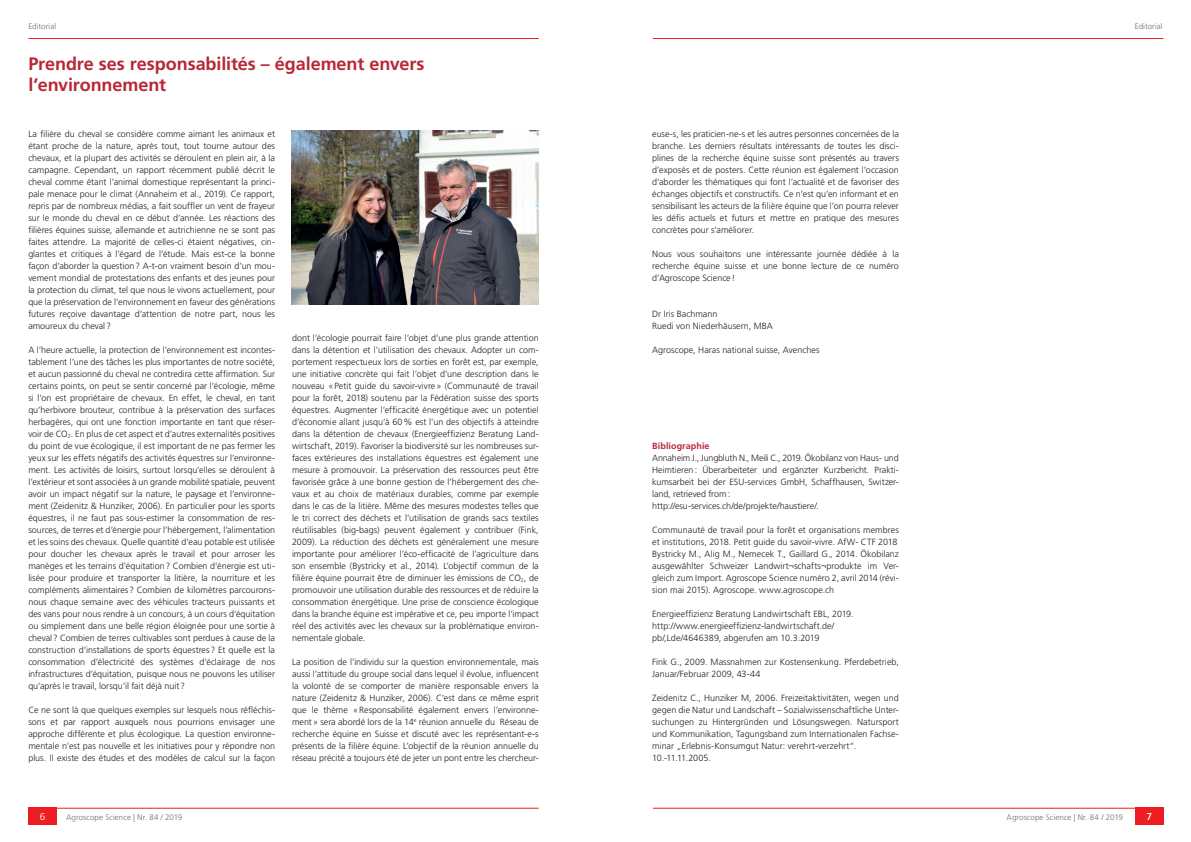
<style>
.page{position:relative;width:1191px;height:842px;background:#fff}
.page>*{position:absolute;margin:0;border:0;box-sizing:border-box;transform-origin:0 0}
.t1{font:700 18px/21px "Frutiger LT";letter-spacing:-.005em;color:#b72837}
.t2{font:300 10px "Frutiger LT";color:#fff}
.t3{font:300 9px/12px "Frutiger LT";color:#231f20;text-align:justify}
.t4{font:700 9px "Frutiger LT";letter-spacing:.01em;color:#b72837}
.t5{font:300 8px "Frutiger LT";letter-spacing:.005em;color:#6c6d70}
</style>
<div class="page">
<hr style="left:28px;top:808px;width:511px;height:1px;background:#ee1d23">
<div style="left:28px;top:808px;width:29px;height:17px;background:#ee1d23"></div>
<hr style="left:653px;top:808px;width:510px;height:1px;background:#ee1d23">
<div style="left:1135px;top:808px;width:28px;height:17px;background:#ee1d23"></div>
<hr style="left:28px;top:38px;width:511px;height:1px;background:#ee1d23">
<hr style="left:653px;top:38px;width:510px;height:1px;background:#ee1d23">
<img style="left:292px;top:130px;width:247px;height:175px">
<p class="t5" style="left:28px;top:22px;width:29px">Editorial</p>
<p class="t5" style="left:1134px;top:22px;width:29px">Editorial</p>
<h1 class="t1" style="left:28px;top:54px;width:398px">Prendre ses responsabilités – également envers l’environnement</h1>
<p class="t3" style="left:28px;top:128px;width:248px">La filière du cheval se considère comme aimant les animaux et étant proche de la nature, après tout, tout tourne autour des chevaux, et la plupart des activités se déroulent en plein air, à la campagne. Cependant, un rapport récemment publié décrit le cheval comme étant l’animal domestique représentant la princi&shy;pale menace pour le climat (Annaheim et al., 2019). Ce rapport, repris par de nombreux médias, a fait souffler un vent de frayeur sur le monde du cheval en ce début d’année. Les réactions des filières équines suisse, allemande et autrichienne ne se sont pas faites attendre. La majorité de celles-ci étaient négatives, cin&shy;glantes et critiques à l’égard de l’étude. Mais est-ce la bonne façon d’aborder la question? A-t-on vraiment besoin d’un mou&shy;vement mondial de protestations des enfants et des jeunes pour la protection du climat, tel que nous le vivons actuellement, pour que la préservation de l’environnement en faveur des générations futures reçoive davantage d’attention de notre part, nous les amoureux du cheval?</p>
<p class="t3" style="left:28px;top:344px;width:248px">A l’heure actuelle, la protection de l’environnement est incontes&shy;tablement l’une des tâches les plus importantes de notre société, et aucun passionné du cheval ne contredira cette affirmation. Sur certains points, on peut se sentir concerné par l’écologie, même si l’on est propriétaire de chevaux. En effet, le cheval, en tant qu’herbivore brouteur, contribue à la préservation des surfaces herbagères, qui ont une fonction importante en tant que réser&shy;voir de CO<sub>2</sub>. En plus de cet aspect et d’autres externalités positives du point de vue écologique, il est important de ne pas fermer les yeux sur les effets négatifs des activités équestres sur l’environne&shy;ment. Les activités de loisirs, surtout lorsqu’elles se déroulent à l’extérieur et sont associées à un grande mobilité spatiale, peuvent avoir un impact négatif sur la nature, le paysage et l’environne&shy;ment (Zeidenitz &amp; Hunziker, 2006). En particulier pour les sports équestres, il ne faut pas sous-estimer la consommation de res&shy;sources, de terres et d’énergie pour l’hébergement, l’alimentation et les soins des chevaux. Quelle quantité d’eau potable est utilisée pour doucher les chevaux après le travail et pour arroser les manèges et les terrains d’équitation? Combien d’énergie est uti&shy;lisée pour produire et transporter la litière, la nourriture et les compléments alimentaires? Combien de kilomètres parcourons&shy;nous chaque semaine avec des véhicules tracteurs puissants et des vans pour nous rendre à un concours, à un cours d’équitation ou simplement dans une belle région éloignée pour une sortie à cheval? Combien de terres cultivables sont perdues à cause de la construction d’installations de sports équestres? Et quelle est la consommation d’électricité des systèmes d’éclairage de nos infrastructures d’équitation, puisque nous ne pouvons les utiliser qu’après le travail, lorsqu’il fait déjà nuit?</p>
<p class="t3" style="left:28px;top:704px;width:248px">Ce ne sont là que quelques exemples sur lesquels nous réfléchis&shy;sons et par rapport auxquels nous pourrions envisager une approche différente et plus écologique. La question environne&shy;mentale n’est pas nouvelle et les initiatives pour y répondre non plus. Il existe des études et des modèles de calcul sur la façon</p>
<p class="t3" style="left:292px;top:332px;width:248px">dont l’écologie pourrait faire l’objet d’une plus grande attention dans la détention et l’utilisation des chevaux. Adopter un com&shy;portement respectueux lors de sorties en forêt est, par exemple, une initiative concrète qui fait l’objet d’une description dans le nouveau «Petit guide du savoir-vivre» (Communauté de travail pour la forêt, 2018) soutenu par la Fédération suisse des sports équestres. Augmenter l’efficacité énergétique avec un potentiel d’économie allant jusqu’à 60% est l’un des objectifs à atteindre dans la détention de chevaux (Energieeffizienz Beratung Land&shy;wirtschaft, 2019). Favoriser la biodiversité sur les nombreuses sur&shy;faces extérieures des installations équestres est également une mesure à promouvoir. La préservation des ressources peut être favorisée grâce à une bonne gestion de l’hébergement des che&shy;vaux et au choix de matériaux durables, comme par exemple dans le cas de la litière. Même des mesures modestes telles que le tri correct des déchets et l’utilisation de grands sacs textiles réutilisables (big-bags) peuvent également y contribuer (Fink, 2009). La réduction des déchets est généralement une mesure importante pour améliorer l’éco-efficacité de l’agriculture dans son ensemble (Bystricky et al., 2014). L’objectif commun de la filière équine pourrait être de diminuer les émissions de CO<sub>2</sub>, de promouvoir une utilisation durable des ressources et de réduire la consommation énergétique. Une prise de conscience écologique dans la branche équine est impérative et ce, peu importe l’impact réel des activités avec les chevaux sur la problématique environ&shy;nementale globale.</p>
<p class="t3" style="left:292px;top:656px;width:248px">La position de l’individu sur la question environnementale, mais aussi l’attitude du groupe social dans lequel il évolue, influencent la volonté de se comporter de manière responsable envers la nature (Zeidenitz &amp; Hunziker, 2006). C’est dans ce même esprit que le thème «Responsabilité également envers l’environne&shy;ment» sera abordé lors de la 14<sup>e</sup> réunion annuelle du Réseau de recherche équine en Suisse et discuté avec les représentant-e-s présents de la filière équine. L’objectif de la réunion annuelle du réseau précité a toujours été de jeter un pont entre les chercheur-</p>
<p class="t3" style="left:652px;top:128px;width:248px">euse-s, les praticien-ne-s et les autres personnes concernées de la branche. Les derniers résultats intéressants de toutes les disci&shy;plines de la recherche équine suisse sont présentés au travers d’exposés et de posters. Cette réunion est également l’occasion d’aborder les thématiques qui font l’actualité et de favoriser des échanges objectifs et constructifs. Ce n’est qu’en informant et en sensibilisant les acteurs de la filière équine que l’on pourra relever les défis actuels et futurs et mettre en pratique des mesures concrètes pour s’améliorer.</p>
<p class="t3" style="left:652px;top:248px;width:248px">Nous vous souhaitons une intéressante journée dédiée à la recherche équine suisse et une bonne lecture de ce numéro d’Agroscope Science!</p>
<p class="t3" style="left:652px;top:308px;width:122px">Dr Iris Bachmann<br>Ruedi von Niederhäusern, MBA</p>
<p class="t3" style="left:652px;top:344px;width:169px">Agroscope, Haras national suisse, Avenches</p>
<p class="t4" style="left:652px;top:441px;width:59px">Bibliographie</p>
<p class="t3" style="left:652px;top:452px;width:248px;text-align:left">Annaheim J., Jungbluth N., Meili C., 2019. Ökobilanz von Haus- und Heimtieren: Überarbeiteter und ergänzter Kurzbericht. Prakti&shy;kumsarbeit bei der ESU-services GmbH, Schaffhausen, Switzer&shy;land, retrieved from:<br>http://esu-services.ch/de/projekte/haustiere/.</p>
<p class="t3" style="left:652px;top:524px;width:248px;text-align:left">Communauté de travail pour la forêt et organisations membres et institutions, 2018. Petit guide du savoir-vivre. AfW- CTF 2018<br>Bystricky M., Alig M., Nemecek T., Gaillard G., 2014. Ökobilanz ausgewählter Schweizer Landwirt¬schafts¬produkte im Ver&shy;gleich zum Import. Agroscope Science numéro 2, avril 2014 (révi&shy;sion mai 2015). Agroscope. www.agroscope.ch</p>
<p class="t3" style="left:652px;top:608px;width:203px;text-align:left">Energieeffizienz Beratung Landwirtschaft EBL, 2019. http://www.energieeffizienz-landwirtschaft.de/ pb/,Lde/4646389, abgerufen am 10.3.2019</p>
<p class="t3" style="left:652px;top:656px;width:248px">Fink G., 2009. Massnahmen zur Kostensenkung. Pferdebetrieb,<br>Januar/Februar 2009, 43-44</p>
<p class="t3" style="left:652px;top:692px;width:248px;text-align:left">Zeidenitz C., Hunziker M, 2006. Freizeitaktivitäten, wegen und gegen die Natur und Landschaft – Sozialwissenschaftliche Unter&shy;suchungen zu Hintergründen und Lösungswegen. Natursport und Kommunikation, Tagungsband zum Internationalen Fachse&shy;minar „Erlebnis-Konsumgut Natur: verehrt-verzehrt“.<br>10.-11.11.2005.</p>
<p class="t2" style="left:40px;top:811px;width:7px">6</p>
<p class="t5" style="left:66px;top:813px;width:118px">Agroscope Science | Nr. 84 / 2019</p>
<p class="t5" style="left:1006px;top:813px;width:118px">Agroscope Science | Nr. 84 / 2019</p>
<p class="t2" style="left:1146px;top:811px;width:7px">7</p>
</div>
